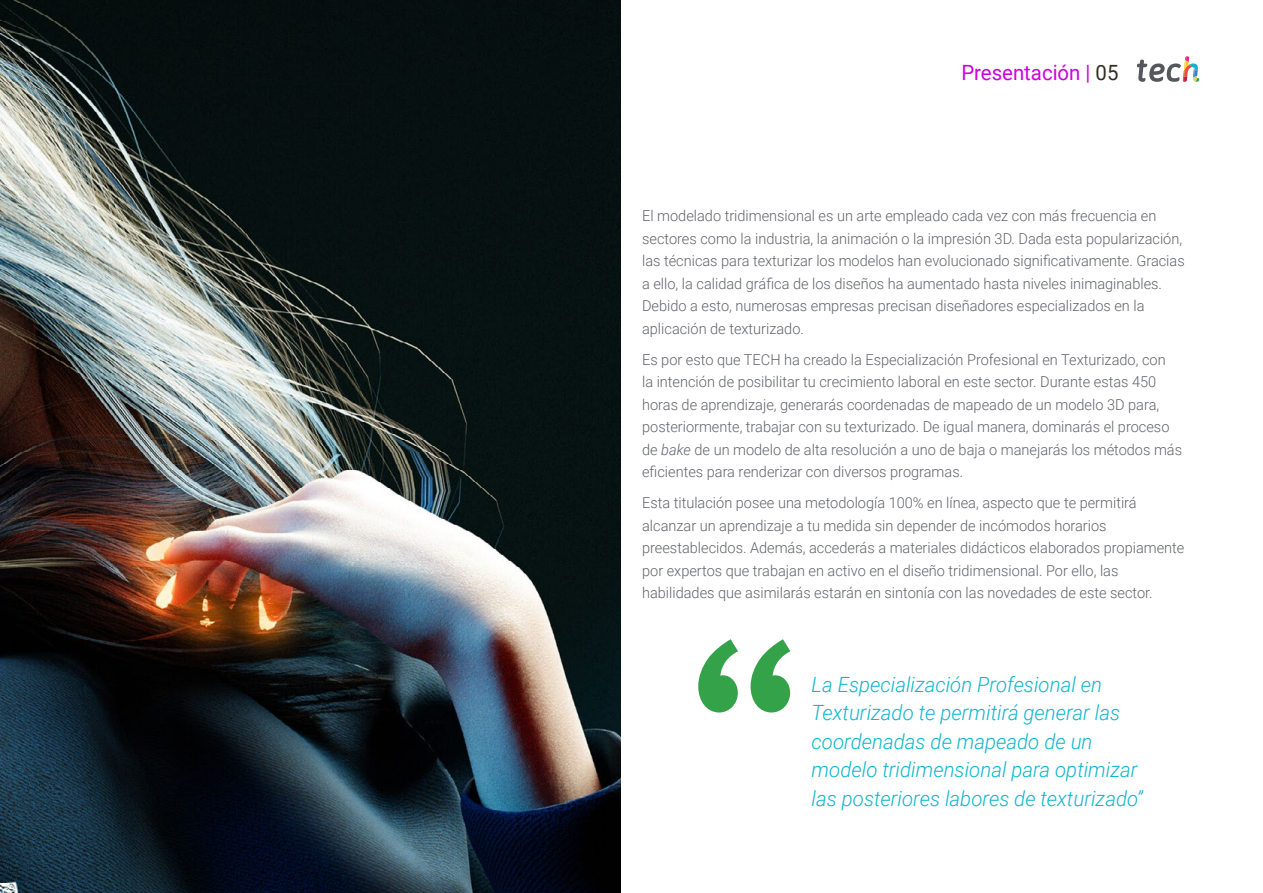
<style>
.page{position:relative;width:1263px;height:893px;background:#fff}
.page>*{position:absolute;margin:0;border:0;box-sizing:border-box;transform-origin:0 0}
.t1{font:italic 300 21px/28.5px "Roboto";color:#0fb6cf}
.t2{font:21px "Roboto";color:#ce00de}
.t3{font:300 15px/22.5px "Roboto";color:#61646a}
.s1{color:#312e20}
.s2{font-style:italic}
</style>
<div class="page">
<svg style="left:698px;top:639px;width:92px;height:73px"></svg>
<img style="left:0;top:0;width:621px;height:893px">
<svg style="left:1137px;top:56px;width:62px;height:26px"></svg>
<h1 class="t2" style="left:961px;top:57px;width:159px">Presentación | <span class="s1">05</span></h1>
<p class="t3" style="left:642px;top:204px;width:544px">El modelado tridimensional es un arte empleado cada vez con más frecuencia en sectores como la industria, la animación o la impresión 3D. Dada esta popularización, las técnicas para texturizar los modelos han evolucionado significativamente. Gracias a ello, la calidad gráfica de los diseños ha aumentado hasta niveles inimaginables.<br>Debido a esto, numerosas empresas precisan diseñadores especializados en la aplicación de texturizado.</p>
<p class="t3" style="left:642px;top:348px;width:541px">Es por esto que TECH ha creado la Especialización Profesional en Texturizado, con<br>la intención de posibilitar tu crecimiento laboral en este sector. Durante estas 450 horas de aprendizaje, generarás coordenadas de mapeado de un modelo 3D para, posteriormente, trabajar con su texturizado. De igual manera, dominarás el proceso de <span class="s2">bake</span> de un modelo de alta resolución a uno de baja o manejarás los métodos más eficientes para renderizar con diversos programas.</p>
<p class="t3" style="left:642px;top:491px;width:544px">Esta titulación posee una metodología 100% en línea, aspecto que te permitirá alcanzar un aprendizaje a tu medida sin depender de incómodos horarios preestablecidos. Además, accederás a materiales didácticos elaborados propiamente por expertos que trabajan en activo en el diseño tridimensional. Por ello, las habilidades que asimilarás estarán en sintonía con las novedades de este sector.</p>
<h1 class="t1" style="left:812px;top:669px;width:333px">La Especialización Profesional en Texturizado te permitirá generar las coordenadas de mapeado de un modelo tridimensional para optimizar las posteriores labores de texturizado”</h1>
</div>
